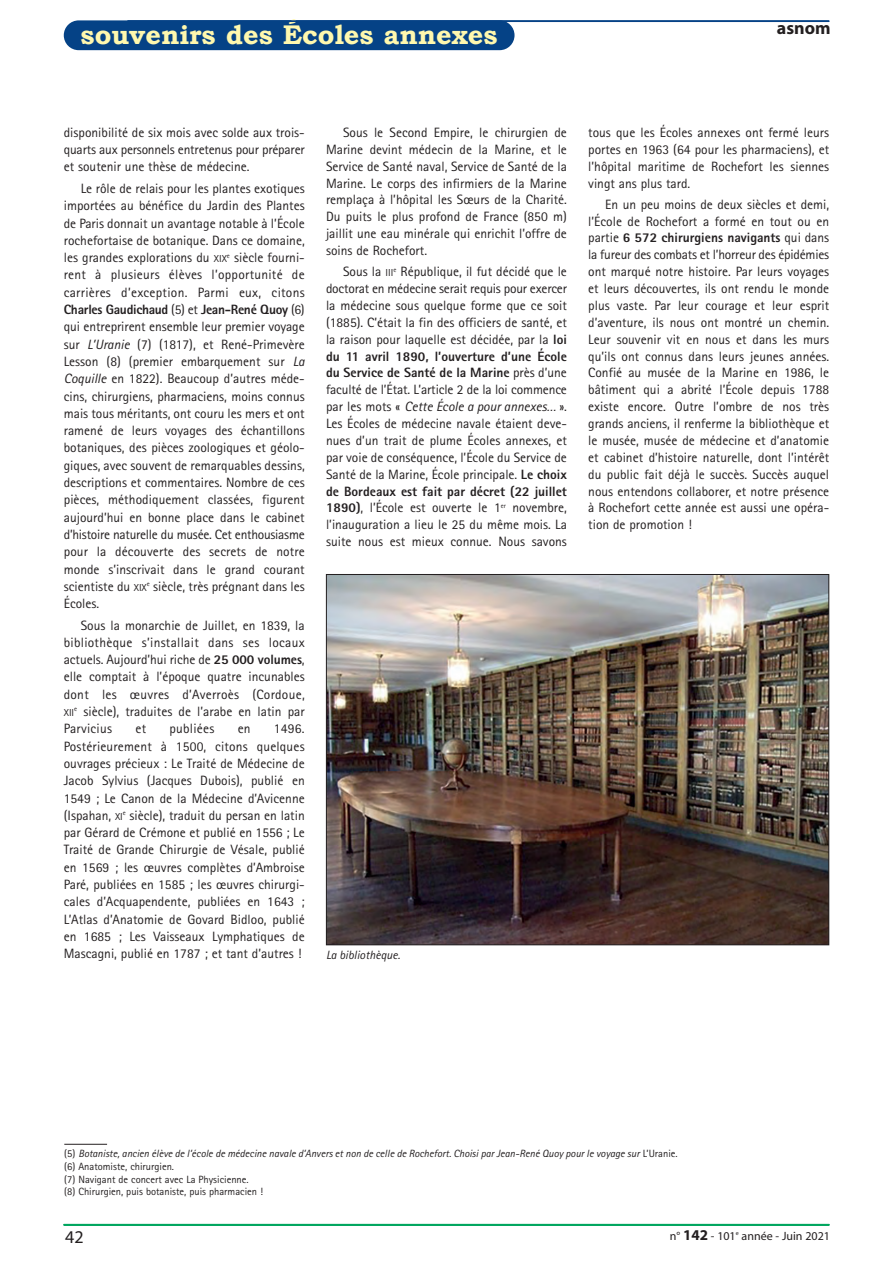
<style>
.page{position:relative;width:893px;height:1263px;background:#fff}
.page>*{position:absolute;margin:0;border:0;box-sizing:border-box;transform-origin:0 0}
.t1{font:700 27px "Bookman Old Style";color:#fff8ae}
.t2{font:700 18px "Myriad";color:#231f20}
.t3{font:18px "Myriad";color:#231f20}
.t4{font:13.5px/16.8px "Rotis Sans Serif";color:#231f20;text-align:justify}
.t5{font:13.5px "Rotis Sans Serif";letter-spacing:.02em;color:#231f20}
.t6{font:12px "Myriad";color:#231f20}
.t7{font:italic 12px "Rotis Sans Serif";color:#231f20}
.t8{font:italic 10.5px "Rotis Sans Serif";color:#231f20}
.t9{font:10.5px "Rotis Sans Serif";color:#231f20}
.t10{font:10.2px "Rotis Sans Serif";color:#231f20}
.s1{font-size:10.2px}
.s2{font-weight:800}
.s3{font-style:italic}
.s4{font-style:normal}
.s5{font-weight:700;font-size:15px}
</style>
<div class="page">
<div style="left:64px;top:20px;width:450px;height:30px;background:#054286;border-radius:15px"></div>
<hr style="left:128px;top:21px;width:701px;height:1px;background:#054286">
<hr style="left:64px;top:1224px;width:765px;height:1px;background:#00a65f">
<hr style="left:64px;top:1144px;width:43px;height:1px;background:#231f20">
<img style="left:328px;top:576px;width:499px;height:367px">
<p class="t1" style="left:81px;top:19px;width:418px">souvenirs des Écoles annexes</p>
<p class="t2" style="left:777px;top:21px;width:55px">asnom</p>
<p class="t4" style="left:64px;top:125px;width:242px;line-height:17.2px">disponibilité de six mois avec solde aux trois&shy;quarts aux personnels entretenus pour préparer et soutenir une thèse de médecine.</p>
<p class="t4" style="left:64px;top:181px;width:242px;line-height:17.2px;text-indent:17px">Le rôle de relais pour les plantes exotiques importées au bénéfice du Jardin des Plantes de Paris donnait un avantage notable à l’École rochefortaise de botanique. Dans ce domaine, les grandes explorations du <span class="s1">XIX</span><sup>e</sup> siècle fourni&shy;rent à plusieurs élèves l’opportunité de carrières d’exception. Parmi eux, citons <span class="s2">Charles Gaudichaud</span> (5) et <span class="s2">Jean-René Quoy</span> (6) qui entreprirent ensemble leur premier voyage sur <span class="s3">L’Uranie</span> (7) (1817), et René-Primevère Lesson (8) (premier embarquement sur <span class="s3">La Coquille</span> en 1822). Beaucoup d’autres méde&shy;cins, chirurgiens, pharmaciens, moins connus mais tous méritants, ont couru les mers et ont ramené de leurs voyages des échantillons botaniques, des pièces zoologiques et géolo&shy;giques, avec souvent de remarquables dessins, descriptions et commentaires. Nombre de ces pièces, méthodiquement classées, figurent aujourd’hui en bonne place dans le cabinet d’histoire naturelle du musée. Cet enthousiasme pour la découverte des secrets de notre monde s’inscrivait dans le grand courant scientiste du <span class="s1">XIX</span><sup>e</sup> siècle, très prégnant dans les Écoles.</p>
<p class="t4" style="left:64px;top:618px;width:242px;line-height:17.2px;text-indent:17px">Sous la monarchie de Juillet, en 1839, la bibliothèque s’installait dans ses locaux actuels. Aujourd’hui riche de <span class="s2">25 000 volumes</span>, elle comptait à l’époque quatre incunables dont les œuvres d’Averroès (Cordoue,</p>
<p class="t10" style="left:64px;top:709px;width:12px">XII</p>
<p class="t4" style="left:64px;top:704px;width:242px;line-height:17.2px;text-indent:11px"><sup>e</sup> siècle), traduites de l’arabe en latin par<br>Parvicius</p>
<p class="t4" style="left:135px;top:722px;width:12px">et</p>
<p class="t5" style="left:169px;top:724px;width:47px">publiées</p>
<p class="t4" style="left:238px;top:722px;width:15px">en</p>
<p class="t4" style="left:64px;top:721px;width:242px;line-height:17.2px;text-indent:210px">1496.<br>Postérieurement à 1500, citons quelques ouvrages précieux : Le Traité de Médecine de Jacob Sylvius (Jacques Dubois), publié en 1549 ; Le Canon de la Médecine d’Avicenne (Ispahan, <span class="s1">XI</span><sup>e</sup> siècle), traduit du persan en latin par Gérard de Crémone et publié en 1556 ; Le Traité de Grande Chirurgie de Vésale, publié en 1569 ; les œuvres complètes d’Ambroise Paré, publiées en 1585 ; les œuvres chirurgi&shy;cales d’Acquapendente, publiées en 1643 ; L’Atlas d’Anatomie de Govard Bidloo, publié en 1685 ; Les Vaisseaux Lymphatiques de Mascagni, publié en 1787 ; et tant d’autres !</p>
<p class="t4" style="left:326px;top:125px;width:242px;text-indent:17px">Sous le Second Empire, le chirurgien de Marine devint médecin de la Marine, et le Service de Santé naval, Service de Santé de la Marine. Le corps des infirmiers de la Marine remplaça à l’hôpital les Sœurs de la Charité.<br>Du puits le plus profond de France (850 m) jaillit une eau minérale qui enrichit l’offre de soins de Rochefort.</p>
<p class="t4" style="left:326px;top:264px;width:242px;text-indent:17px">Sous la <span class="s1">III</span><sup>e</sup> République, il fut décidé que le doctorat en médecine serait requis pour exercer la médecine sous quelque forme que ce soit (1885). C’était la fin des officiers de santé, et la raison pour laquelle est décidée, par la <span class="s2">loi du 11 avril 1890, l’ouverture d’une École du Service de Santé de la Marine</span> près d’une faculté de l’État. L’article 2 de la loi commence par les mots « <span class="s3">Cette École a pour annexes…</span> ».<br>Les Écoles de médecine navale étaient deve&shy;nues d’un trait de plume Écoles annexes, et par voie de conséquence, l’École du Service de Santé de la Marine, École principale. <span class="s2">Le choix de Bordeaux est fait par décret (22 juillet 1890)</span>, l’École est ouverte le 1<sup>er</sup> novembre, l’inauguration a lieu le 25 du même mois. La suite nous est mieux connue. Nous savons</p>
<p class="t7" style="left:326px;top:951px;width:76px">La bibliothèque.</p>
<p class="t4" style="left:588px;top:125px;width:242px">tous que les Écoles annexes ont fermé leurs portes en 1963 (64 pour les pharmaciens), et l’hôpital maritime de Rochefort les siennes vingt ans plus tard.</p>
<p class="t4" style="left:588px;top:197px;width:242px;text-indent:17px">En un peu moins de deux siècles et demi, l’École de Rochefort a formé en tout ou en partie <span class="s2">6 572 chirurgiens navigants</span> qui dans la fureur des combats et l’horreur des épidémies ont marqué notre histoire. Par leurs voyages et leurs découvertes, ils ont rendu le monde plus vaste. Par leur courage et leur esprit d’aventure, ils nous ont montré un chemin.<br>Leur souvenir vit en nous et dans les murs qu’ils ont connus dans leurs jeunes années.<br>Confié au musée de la Marine en 1986, le bâtiment qui a abrité l’École depuis 1788 existe encore. Outre l’ombre de nos très grands anciens, il renferme la bibliothèque et le musée, musée de médecine et d’anatomie et cabinet d’histoire naturelle, dont l’intérêt du public fait déjà le succès. Succès auquel nous entendons collaborer, et notre présence à Rochefort cette année est aussi une opéra&shy;tion de promotion !</p>
<p class="t8" style="left:64px;top:1150px;width:615px"><span class="s4">(5)</span> Botaniste, ancien élève de l’école de médecine navale d’Anvers et non de celle de Rochefort. Choisi par Jean-René Quoy pour le voyage sur <span class="s4">L’Uranie.</span></p>
<p class="t9" style="left:64px;top:1163px;width:111px">(6) Anatomiste, chirurgien.</p>
<p class="t9" style="left:64px;top:1175px;width:186px">(7) Navigant de concert avec La Physicienne.</p>
<p class="t9" style="left:64px;top:1188px;width:200px">(8) Chirurgien, puis botaniste, puis pharmacien !</p>
<p class="t3" style="left:65px;top:1230px;width:20px">42</p>
<p class="t6" style="left:670px;top:1231px;width:162px">n° <span class="s5">142</span> - 101<sup>e</sup> année - Juin 2021</p>
</div>
